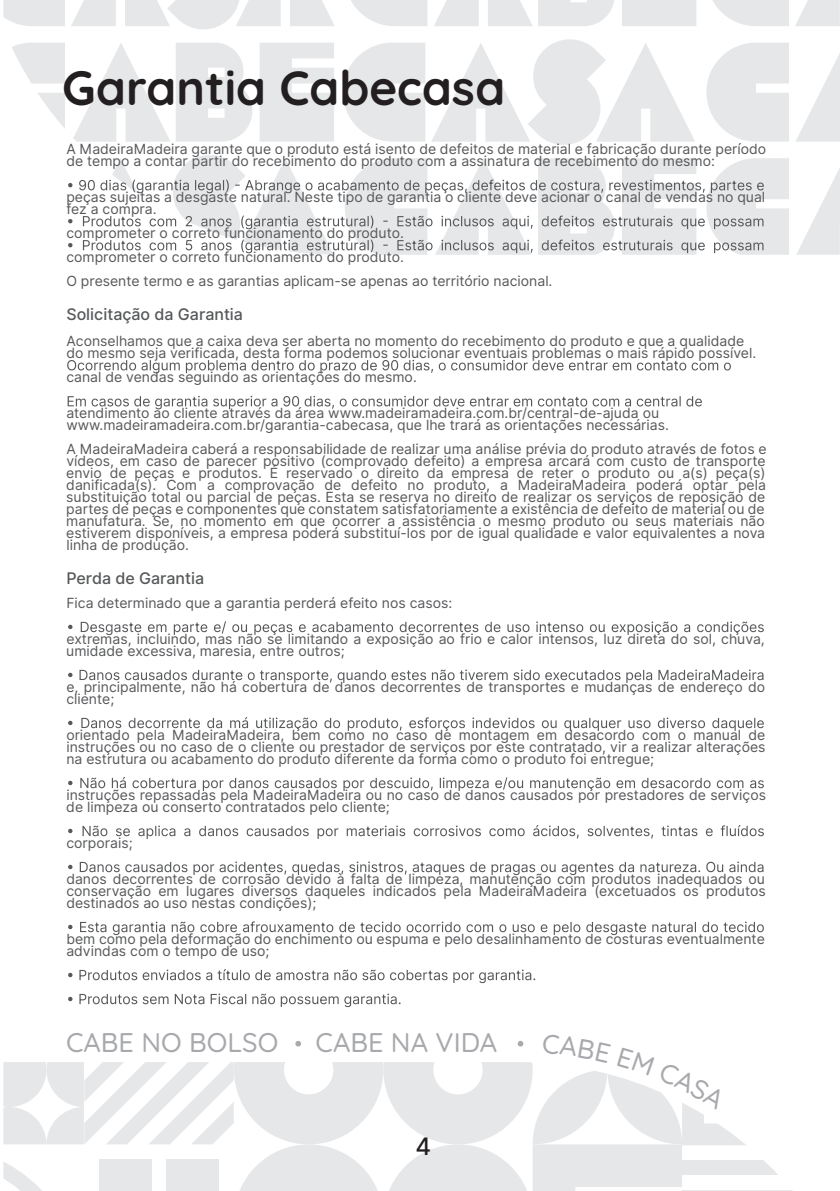
<style>
.page{position:relative;width:840px;height:1191px;background:#fff}
.page>*{position:absolute;margin:0;border:0;box-sizing:border-box;transform-origin:0 0}
.t1{font:700 48px "Quicksand";color:#231f20}
.t2{font:500 27px "Quicksand";color:#a8a9ad}
.t3{font:500 24px "Inter";color:#231f20}
.t4{font:20px "Inter";color:#57585a}
.t5{font:500 16px "Inter";color:#57585a}
.t6{font:14px/12px "Inter";color:#57585a}
</style>
<div class="page">
<svg style="left:795px;top:0;width:44px;height:26px"></svg>
<svg style="left:796px;top:55px;width:43px;height:87px"></svg>
<svg style="left:796px;top:170px;width:43px;height:85px"></svg>
<svg style="left:3px;top:0;width:785px;height:255px"></svg>
<svg style="left:67px;top:360px;width:663px;height:13px"></svg>
<svg style="left:68px;top:396px;width:633px;height:13px"></svg>
<svg style="left:68px;top:621px;width:695px;height:14px"></svg>
<svg style="left:68px;top:669px;width:695px;height:14px"></svg>
<svg style="left:68px;top:717px;width:695px;height:14px"></svg>
<svg style="left:68px;top:777px;width:695px;height:14px"></svg>
<svg style="left:68px;top:825px;width:695px;height:14px"></svg>
<svg style="left:68px;top:861px;width:695px;height:14px"></svg>
<svg style="left:68px;top:921px;width:695px;height:14px"></svg>
<svg style="left:68px;top:969px;width:467px;height:14px"></svg>
<svg style="left:68px;top:993px;width:332px;height:14px"></svg>
<svg style="left:3px;top:1041px;width:789px;height:150px"></svg>
<h1 class="t1" style="left:62px;top:51px;width:444px">Garantia Cabecasa</h1>
<p class="t6" style="left:66px;top:143px;width:700px">A MadeiraMadeira garante que o produto está isento de defeitos de material e fabricação durante período de tempo a contar partir do recebimento do produto com a assinatura de recebimento do mesmo:</p>
<p class="t6" style="left:66px;top:191px;width:700px">peças sujeitas a desgaste natural. Neste tipo de garantia o cliente deve acionar o canal de vendas no qual fez a compra.</p>
<p class="t6" style="left:66px;top:221px;width:487px;line-height:24px">comprometer o correto funcionamento do produto.<br>comprometer o correto funcionamento do produto.<br>O presente termo e as garantias aplicam-se apenas ao território nacional.</p>
<p class="t5" style="left:66px;top:302px;width:178px">Solicitação da Garantia</p>
<p class="t6" style="left:66px;top:335px;width:691px">Aconselhamos que a caixa deva ser aberta no momento do recebimento do produto e que a qualidade do mesmo seja verificada, desta forma podemos solucionar eventuais problemas o mais rápido possível.</p>
<p class="t6" style="left:66px;top:371px;width:352px">canal de vendas seguindo as orientações do mesmo.</p>
<p class="t6" style="left:66px;top:407px;width:603px">atendimento ao cliente através da área www.madeiramadeira.com.br/central-de-ajuda ou www.madeiramadeira.com.br/garantia-cabecasa, que lhe trará as orientações necessárias.</p>
<p class="t6" style="left:66px;top:443px;width:701px">A MadeiraMadeira caberá a responsabilidade de realizar uma análise prévia do produto através de fotos e vídeos, em caso de parecer positivo (comprovado defeito) a empresa arcará com custo de transporte envio de peças e produtos. É reservado o direito da empresa de reter o produto ou a(s) peça(s) danificada(s). Com a comprovação de defeito no produto, a MadeiraMadeira poderá optar pela substituição total ou parcial de peças. Esta se reserva no direito de realizar os serviços de reposição de partes de peças e componentes que constatem satisfatoriamente a existência de defeito de material ou de manufatura. Se, no momento em que ocorrer a assistência o mesmo produto ou seus materiais não estiverem disponíveis, a empresa poderá substituí-los por de igual qualidade e valor equivalentes a nova linha de produção.</p>
<p class="t5" style="left:66px;top:566px;width:139px">Perda de Garantia</p>
<p class="t6" style="left:66px;top:597px;width:387px">Fica determinado que a garantia perderá efeito nos casos:</p>
<p class="t6" style="left:66px;top:633px;width:699px">extremas, incluindo, mas não se limitando a exposição ao frio e calor intensos, luz direta do sol, chuva, umidade excessiva, maresia, entre outros;</p>
<p class="t6" style="left:66px;top:681px;width:700px">e, principalmente, não há cobertura de danos decorrentes de transportes e mudanças de endereço do cliente;</p>
<p class="t6" style="left:66px;top:729px;width:700px;text-align:justify">orientado pela MadeiraMadeira, bem como no caso de montagem em desacordo com o manual de instruções ou no caso de o cliente ou prestador de serviços por este contratado, vir a realizar alterações na estrutura ou acabamento do produto diferente da forma como o produto foi entregue;</p>
<p class="t6" style="left:66px;top:789px;width:700px">instruções repassadas pela MadeiraMadeira ou no caso de danos causados por prestadores de serviços de limpeza ou conserto contratados pelo cliente;</p>
<p class="t6" style="left:66px;top:837px;width:68px">corporais;</p>
<p class="t6" style="left:66px;top:873px;width:700px;text-align:justify">danos decorrentes de corrosão devido à falta de limpeza, manutenção com produtos inadequados ou conservação em lugares diversos daqueles indicados pela MadeiraMadeira (excetuados os produtos destinados ao uso nestas condições);</p>
<p class="t6" style="left:66px;top:933px;width:699px">bem como pela deformação do enchimento ou espuma e pelo desalinhamento de costuras eventualmente advindas com o tempo de uso;</p>
<h3 class="t4" style="left:10px;top:589px;width:558px">realizar a montagem você vai precisar dessas ferramentas:</h3>
<h2 class="t2" style="left:66px;top:1022px;width:214px">CABE NO BOLSO</h2>
<h2 class="t2" style="left:315px;top:1022px;width:183px">CABE NA VIDA</h2>
<h3 class="t3" style="left:415px;top:1128px;width:17px">4</h3>
</div>
